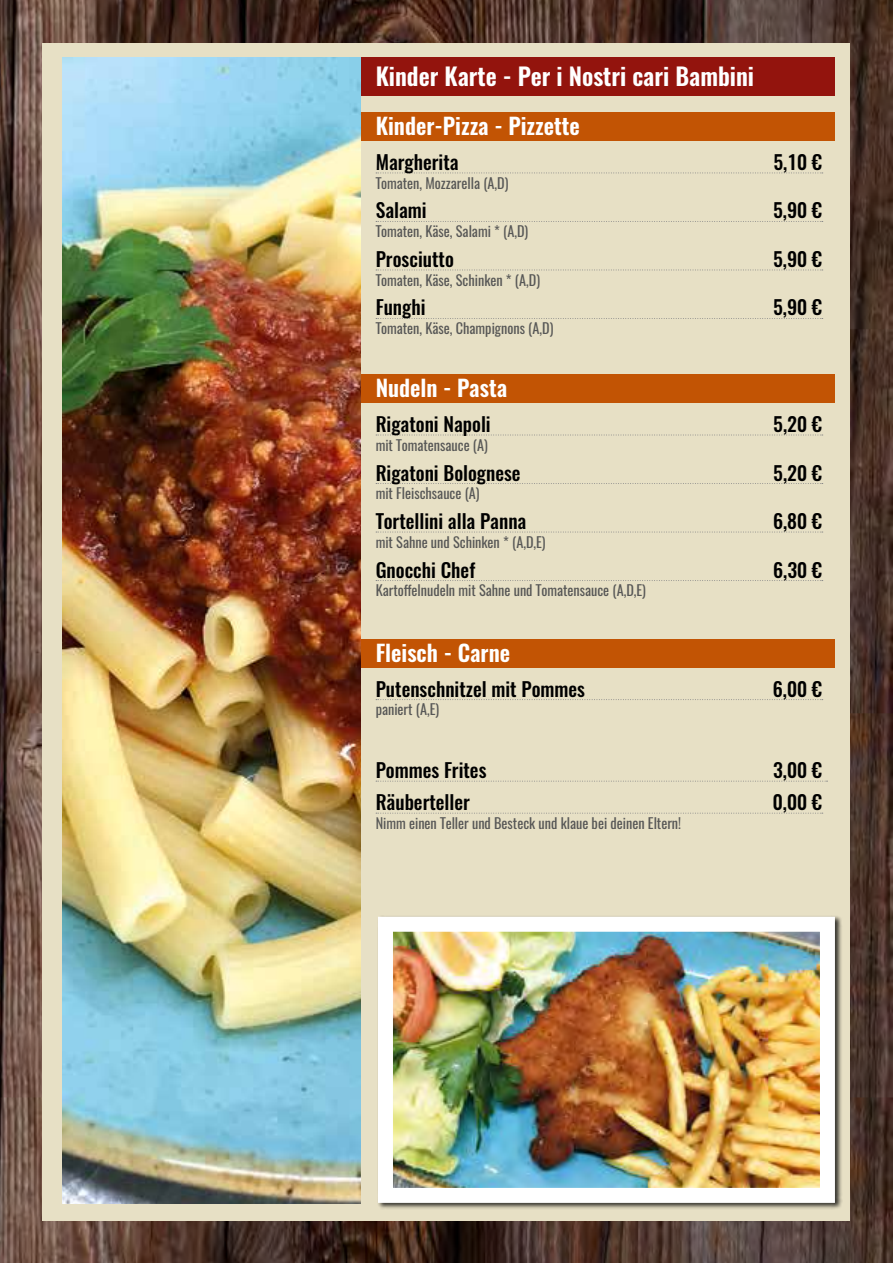
<style>
.page{position:relative;width:893px;height:1263px;background:#fff}
.page>*{position:absolute;margin:0;border:0;box-sizing:border-box;transform-origin:0 0}
.t1{font:600 24px "Oswald";color:#fff}
.t2{font:600 22.5px "Oswald";color:#fff}
.t3{font:500 19.5px "Oswald";color:#000}
.t4{font:14.25px "Oswald";color:#575756}
</style>
<div class="page">
<img style="left:0;top:0;width:893px;height:1263px">
<div style="left:43px;top:43px;width:807px;height:1177px;background:#e7e0c5"></div>
<div style="left:330px;top:57px;width:505px;height:39px;background:#93140d"></div>
<div style="left:377px;top:916px;width:465px;height:294px;background:#000;opacity:.75"></div>
<img style="left:394px;top:933px;width:425px;height:254px">
<div style="left:378px;top:917px;width:457px;height:286px;border:15px solid #fff"></div>
<div style="left:342px;top:113px;width:493px;height:28px;background:#c25404"></div>
<div style="left:342px;top:375px;width:493px;height:28px;background:#c25404"></div>
<div style="left:334px;top:639px;width:501px;height:28px;background:#c25404"></div>
<svg style="left:376px;top:173px;width:447px;height:1px"></svg>
<svg style="left:376px;top:221px;width:447px;height:1px"></svg>
<svg style="left:376px;top:270px;width:447px;height:1px"></svg>
<svg style="left:376px;top:318px;width:447px;height:1px"></svg>
<svg style="left:376px;top:435px;width:447px;height:1px"></svg>
<svg style="left:376px;top:483px;width:447px;height:1px"></svg>
<svg style="left:376px;top:532px;width:447px;height:1px"></svg>
<svg style="left:376px;top:580px;width:447px;height:1px"></svg>
<svg style="left:376px;top:699px;width:447px;height:1px"></svg>
<svg style="left:376px;top:781px;width:451px;height:1px"></svg>
<svg style="left:376px;top:813px;width:447px;height:1px"></svg>
<img style="left:63px;top:57px;width:297px;height:1146px">
<h1 class="t1" style="left:376px;top:64px;width:380px">Kinder Karte - Per i Nostri cari Bambini</h1>
<h2 class="t2" style="left:376px;top:114px;width:206px">Kinder-Pizza - Pizzette</h2>
<h3 class="t3" style="left:376px;top:152px;width:84px">Margherita</h3>
<h3 class="t3" style="left:773px;top:152px;width:50px">5,10 €</h3>
<p class="t4" style="left:376px;top:170px;width:134px">Tomaten, Mozzarella (A,D)</p>
<h3 class="t3" style="left:376px;top:200px;width:53px">Salami</h3>
<h3 class="t3" style="left:773px;top:200px;width:51px">5,90 €</h3>
<p class="t4" style="left:376px;top:219px;width:154px">Tomaten, Käse, Salami * (A,D)</p>
<h3 class="t3" style="left:376px;top:249px;width:80px">Prosciutto</h3>
<h3 class="t3" style="left:773px;top:249px;width:51px">5,90 €</h3>
<p class="t4" style="left:376px;top:267px;width:166px">Tomaten, Käse, Schinken * (A,D)</p>
<h3 class="t3" style="left:376px;top:297px;width:51px">Funghi</h3>
<h3 class="t3" style="left:773px;top:297px;width:51px">5,90 €</h3>
<p class="t4" style="left:376px;top:316px;width:179px">Tomaten, Käse, Champignons (A,D)</p>
<h2 class="t2" style="left:376px;top:376px;width:133px">Nudeln - Pasta</h2>
<h3 class="t3" style="left:376px;top:414px;width:117px">Rigatoni Napoli</h3>
<h3 class="t3" style="left:773px;top:414px;width:50px">5,20 €</h3>
<p class="t4" style="left:376px;top:432px;width:114px">mit Tomatensauce (A)</p>
<h3 class="t3" style="left:376px;top:462px;width:146px">Rigatoni Bolognese</h3>
<h3 class="t3" style="left:773px;top:462px;width:50px">5,20 €</h3>
<p class="t4" style="left:376px;top:481px;width:105px">mit Fleischsauce (A)</p>
<h3 class="t3" style="left:376px;top:511px;width:152px">Tortellini alla Panna</h3>
<h3 class="t3" style="left:773px;top:511px;width:51px">6,80 €</h3>
<p class="t4" style="left:376px;top:529px;width:171px">mit Sahne und Schinken * (A,D,E)</p>
<h3 class="t3" style="left:376px;top:559px;width:101px">Gnocchi Chef</h3>
<h3 class="t3" style="left:773px;top:559px;width:50px">6,30 €</h3>
<p class="t4" style="left:376px;top:578px;width:272px">Kartoffelnudeln mit Sahne und Tomatensauce (A,D,E)</p>
<h2 class="t2" style="left:376px;top:641px;width:136px">Fleisch - Carne</h2>
<h3 class="t3" style="left:376px;top:678px;width:211px">Putenschnitzel mit Pommes</h3>
<h3 class="t3" style="left:773px;top:678px;width:51px">6,00 €</h3>
<p class="t4" style="left:376px;top:697px;width:65px">paniert (A,E)</p>
<h3 class="t3" style="left:376px;top:760px;width:112px">Pommes Frites</h3>
<h3 class="t3" style="left:773px;top:760px;width:50px">3,00 €</h3>
<h3 class="t3" style="left:376px;top:792px;width:96px">Räuberteller</h3>
<h3 class="t3" style="left:773px;top:792px;width:51px">0,00 €</h3>
<p class="t4" style="left:376px;top:810px;width:307px">Nimm einen Teller und Besteck und klaue bei deinen Eltern!</p>
</div>
